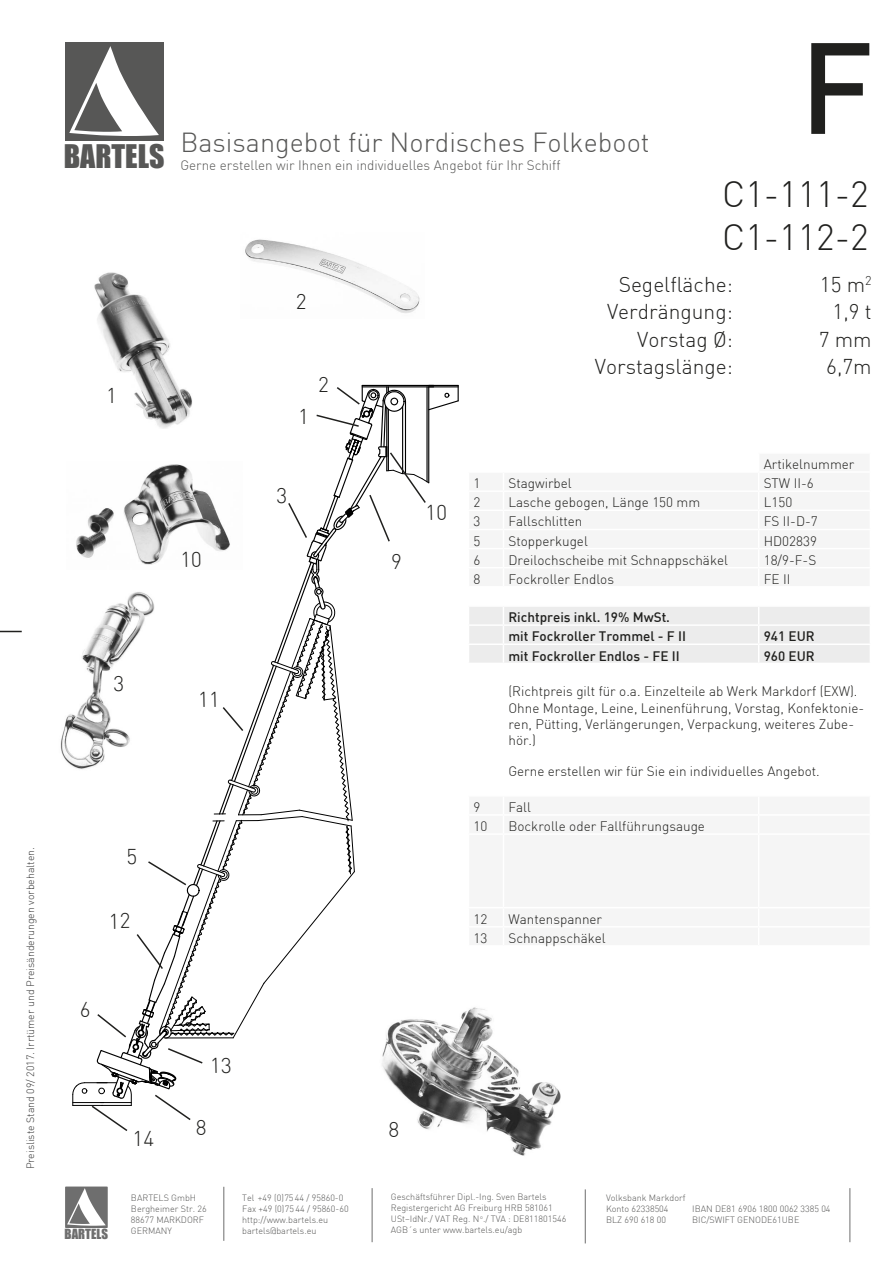
<style>
.page{position:relative;width:893px;height:1263px;background:#fff}
.page>*{position:absolute;margin:0;border:0;box-sizing:border-box;transform-origin:0 0}
.t1{font:500 127.5px "DIN";color:#20201e}
.t2{font:300 36px/43.2px "DIN";color:#20201e}
.t3{font:29.85px "Impact";color:#575756}
.t4{font:300 27px "DIN";color:#575756}
.t5{font:300 21px "DIN";color:#20201e}
.t6{font:300 13.5px/16.2px "DIN";color:#20201e}
.t7{font:500 13.5px/19.2px "DIN";color:#20201e}
.t8{font:300 13.5px "DIN";color:#575756}
.t9{font:12.9px "Impact";color:#6e6e6e}
.t10{font:300 10.5px "DIN";color:#373737}
.t11{font:300 9px/10.8px "DIN";color:#575756}
</style>
<div class="page">
<svg style="left:0;top:631px;width:22px;height:1px"></svg>
<svg style="left:469px;top:607px;width:401px;height:56px;background:#ededed"></svg>
<img style="left:245px;top:239px;width:175px;height:74px">
<img style="left:60px;top:718px;width:7px;height:44px">
<img style="left:94px;top:272px;width:83px;height:112px">
<img style="left:460px;top:1007px;width:101px;height:149px">
<div style="left:65px;top:1186px;width:43px;height:42px;background:#6e6e6e"></div>
<hr style="left:585px;top:1189px;width:1px;height:54px;background:#6e6e6e">
<hr style="left:849px;top:1188px;width:1px;height:54px;background:#6e6e6e">
<div style="left:65px;top:43px;width:99px;height:98px;background:#575756"></div>
<svg style="left:69px;top:46px;width:90px;height:90px"></svg>
<svg style="left:67px;top:384px;width:393px;height:859px"></svg>
<p class="t10" style="left:24px;top:1169px;width:324px;rotate:-90deg">Preisliste Stand 09/ 2017. Irrtümer und Preisänderungen vorbehalten.</p>
<h3 class="t3" style="left:64px;top:133px;width:102px">BARTELS</h3>
<h3 class="t4" style="left:180px;top:126px;width:471px">Basisangebot für Nordisches Folkeboot</h3>
<p class="t8" style="left:180px;top:157px;width:382px">Gerne erstellen wir Ihnen ein individuelles Angebot für Ihr Schiff</p>
<h1 class="t1" style="left:799px;top:6px;width:76px">F</h1>
<h2 class="t2" style="left:722px;top:172px;width:148px">C1-111-2<br>C1-112-2</h2>
<h3 class="t5" style="left:106px;top:382px;width:12px">1</h3>
<h3 class="t5" style="left:113px;top:670px;width:12px">3</h3>
<h3 class="t5" style="left:126px;top:844px;width:12px">5</h3>
<h3 class="t5" style="left:80px;top:996px;width:12px">6</h3>
<h3 class="t5" style="left:133px;top:1125px;width:23px">14</h3>
<h3 class="t5" style="left:196px;top:1114px;width:12px">8</h3>
<h3 class="t5" style="left:296px;top:289px;width:12px">2</h3>
<h3 class="t5" style="left:298px;top:403px;width:12px">1</h3>
<h3 class="t5" style="left:318px;top:371px;width:12px">2</h3>
<h3 class="t5" style="left:276px;top:482px;width:12px">3</h3>
<h3 class="t5" style="left:391px;top:548px;width:12px">9</h3>
<h3 class="t5" style="left:389px;top:1116px;width:12px">8</h3>
<h3 class="t5" style="left:619px;top:271px;width:116px">Segelfläche:</h3>
<h3 class="t5" style="left:820px;top:271px;width:53px">15 m<sup>2</sup></h3>
<h3 class="t5" style="left:607px;top:299px;width:127px">Verdrängung:</h3>
<h3 class="t5" style="left:832px;top:299px;width:41px">1,9 t</h3>
<h3 class="t5" style="left:637px;top:326px;width:97px">Vorstag Ø:</h3>
<h3 class="t5" style="left:819px;top:326px;width:55px">7 mm</h3>
<h3 class="t5" style="left:595px;top:353px;width:139px">Vorstagslänge:</h3>
<h3 class="t5" style="left:826px;top:353px;width:47px">6,7m</h3>
<p class="t6" style="left:764px;top:456px;width:92px">Artikelnummer</p>
<p class="t6" style="left:473px;top:475px;width:8px">1</p>
<p class="t6" style="left:508px;top:475px;width:65px">Stagwirbel</p>
<p class="t6" style="left:764px;top:475px;width:52px">STW II-6</p>
<p class="t6" style="left:473px;top:494px;width:8px">2</p>
<p class="t6" style="left:508px;top:494px;width:193px">Lasche gebogen, Länge 150 mm</p>
<p class="t6" style="left:764px;top:494px;width:30px">L150</p>
<p class="t6" style="left:473px;top:513px;width:8px">3</p>
<p class="t6" style="left:508px;top:513px;width:76px">Fallschlitten</p>
<p class="t6" style="left:764px;top:513px;width:56px">FS II-D-7</p>
<p class="t6" style="left:473px;top:532px;width:8px">5</p>
<p class="t6" style="left:508px;top:532px;width:81px">Stopperkugel</p>
<p class="t6" style="left:764px;top:532px;width:55px">HD02839</p>
<p class="t6" style="left:473px;top:552px;width:8px">6</p>
<p class="t6" style="left:508px;top:552px;width:221px">Dreilochscheibe mit Schnappschäkel</p>
<p class="t6" style="left:764px;top:552px;width:54px">18/9-F-S</p>
<p class="t6" style="left:473px;top:571px;width:8px">8</p>
<p class="t6" style="left:508px;top:571px;width:107px">Fockroller Endlos</p>
<p class="t6" style="left:764px;top:571px;width:28px">FE II</p>
<p class="t7" style="left:508px;top:607px;width:179px">Richtpreis inkl. 19% MwSt. mit Fockroller Trommel - F II</p>
<p class="t7" style="left:764px;top:626px;width:52px">941 EUR</p>
<p class="t7" style="left:508px;top:646px;width:173px">mit Fockroller Endlos - FE II</p>
<p class="t7" style="left:764px;top:646px;width:52px">960 EUR</p>
<p class="t6" style="left:508px;top:683px;width:357px">(Richtpreis gilt für o.a. Einzelteile ab Werk Markdorf (EXW).<br>Ohne Montage, Leine, Leinenführung, Vorstag, Konfektonie&shy;ren, Pütting, Verlängerungen, Verpackung, weiteres Zube&shy;hör.)</p>
<p class="t6" style="left:508px;top:763px;width:313px">Gerne erstellen wir für Sie ein individuelles Angebot.</p>
<p class="t6" style="left:473px;top:799px;width:8px">9</p>
<p class="t6" style="left:508px;top:799px;width:24px">Fall</p>
<p class="t6" style="left:473px;top:818px;width:15px">10</p>
<p class="t6" style="left:508px;top:818px;width:198px">Bockrolle oder Fallführungsauge</p>
<p class="t6" style="left:473px;top:911px;width:15px">12</p>
<p class="t6" style="left:508px;top:911px;width:95px">Wantenspanner</p>
<p class="t6" style="left:473px;top:930px;width:15px">13</p>
<p class="t6" style="left:508px;top:930px;width:99px">Schnappschäkel</p>
<p class="t9" style="left:65px;top:1224px;width:45px">BARTELS</p>
<p class="t11" style="left:391px;top:1191px;width:177px">Geschäftsführer Dipl.-Ing. Sven Bartels Registergericht AG Freiburg HRB 581061<br>USt–IdNr./ VAT Reg. N <sup>o</sup>./ TVA : DE811801546<br>AGB´s unter www.bartels.eu/agb</p>
<p class="t11" style="left:131px;top:1192px;width:77px">BARTELS GmbH<br>Bergheimer Str. 26<br>88677 MARKDORF<br>GERMANY</p>
<p class="t11" style="left:242px;top:1192px;width:108px">Tel +49 (0)75 44 / 95860-0<br>Fax +49 (0)75 44 / 95860-60 http://www.bartels.eu bartels@bartels.eu</p>
<p class="t11" style="left:606px;top:1192px;width:81px">Volksbank Markdorf<br>Konto 62338504</p>
<p class="t11" style="left:692px;top:1203px;width:140px">IBAN DE81 6906 1800 0062 3385 04</p>
<p class="t11" style="left:606px;top:1214px;width:62px">BLZ 690 618 00</p>
<p class="t11" style="left:692px;top:1214px;width:109px">BIC/SWIFT GENODE61UBE</p>
</div>
